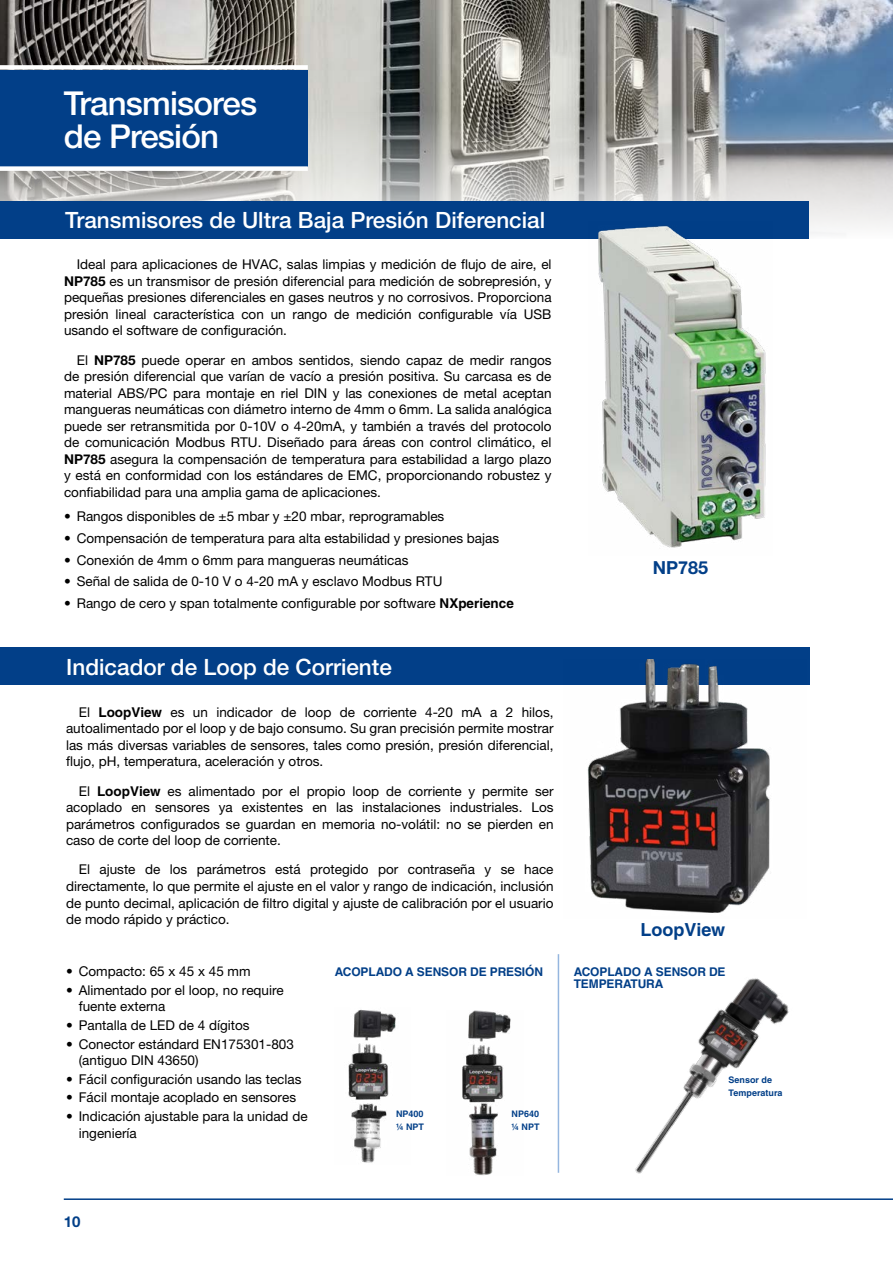
<style>
.page{position:relative;width:893px;height:1263px;background:#fff}
.page>*{position:absolute;margin:0;border:0;box-sizing:border-box;transform-origin:0 0}
.t1{font:500 33px/33px "Helvetica Neue LT Pro";letter-spacing:-.025em;color:#fff}
.t2{font:500 22.5px "Helvetica Neue LT Pro";color:#fff}
.t3{font:700 18px "Helvetica";color:#023f88}
.t4{font:700 18px "Helvetica Neue LT Pro";color:#023f88}
.t5{font:700 15px "Helvetica Neue LT Pro";color:#023f88}
.Parágrafo{font:13.5px/16.5px "Helvetica Neue LT Pro";color:#000;text-align:justify}
.t6{font:700 12px/12px "Helvetica";letter-spacing:-.01em;color:#023f88}
.t7{font:700 9px "Helvetica";color:#023f88}
.s1{font-weight:700}
.s2{font-family:"Helvetica";font-weight:700}
</style>
<div class="page">
<hr style="left:64px;top:1198px;width:829px;height:2px;background:#023f88">
<img style="left:0;top:0;width:893px;height:239px">
<div style="left:0;top:201px;width:808px;height:38px;background:#023f88"></div>
<img style="left:598px;top:226px;width:168px;height:322px">
<div style="left:0;top:70px;width:308px;height:96px;background:#023f88"></div>
<div style="left:0;top:166px;width:308px;height:5px;background:#fff"></div>
<div style="left:0;top:65px;width:308px;height:5px;background:#fff"></div>
<div style="left:0;top:648px;width:809px;height:37px;background:#023f88"></div>
<img style="left:348px;top:1009px;width:48px;height:154px">
<img style="left:462px;top:1011px;width:49px;height:165px">
<img style="left:591px;top:978px;width:229px;height:221px">
<img style="left:587px;top:659px;width:183px;height:254px">
<hr style="left:558px;top:954px;width:1px;height:219px;background:#95b6df">
<p class="t1" style="left:64px;top:86px;width:195px">Transmisores de Presión</p>
<p class="t2" style="left:65px;top:207px;width:481px">Transmisores de Ultra Baja Presión Diferencial</p>
<p class="Parágrafo" style="left:64px;top:256px;width:489px;text-indent:13px">Ideal para aplicaciones de HVAC, salas limpias y medición de flujo de aire, el <span class="s1">NP785</span> es un transmisor de presión diferencial para medición de sobrepresión, y pequeñas presiones diferenciales en gases neutros y no corrosivos. Proporciona presión lineal característica con un rango de medición configurable vía USB usando el software de configuración.</p>
<p class="Parágrafo" style="left:64px;top:351px;width:489px;text-indent:13px">El <span class="s1">NP785</span> puede operar en ambos sentidos, siendo capaz de medir rangos de presión diferencial que varían de vacío a presión positiva. Su carcasa es de material ABS/PC para montaje en riel DIN y las conexiones de metal aceptan mangueras neumáticas con diámetro interno de 4mm o 6mm. La salida analógica puede ser retransmitida por 0-10V o 4-20mA, y también a través del protocolo de comunicación Modbus RTU. Diseñado para áreas con control climático, el <span class="s1">NP785</span> asegura la compensación de temperatura para estabilidad a largo plazo y está en conformidad con los estándares de EMC, proporcionando robustez y confiabilidad para una amplia gama de aplicaciones.</p>
<p class="Parágrafo" style="left:64px;top:508px;width:382px">• Rangos disponibles de ±5 mbar y ±20 mbar, reprogramables</p>
<p class="Parágrafo" style="left:64px;top:530px;width:437px">• Compensación de temperatura para alta estabilidad y presiones bajas</p>
<p class="Parágrafo" style="left:64px;top:551px;width:346px">• Conexión de 4mm o 6mm para mangueras neumáticas</p>
<p class="Parágrafo" style="left:64px;top:573px;width:380px">• Señal de salida de 0-10 V o 4-20 mA y esclavo Modbus RTU</p>
<p class="Parágrafo" style="left:64px;top:595px;width:451px">• Rango de cero y span totalmente configurable por software <span class="s2">NXperience</span></p>
<p class="t2" style="left:66px;top:653px;width:327px">Indicador de Loop de Corriente</p>
<p class="t4" style="left:653px;top:557px;width:57px">NP785</p>
<p class="Parágrafo" style="left:66px;top:704px;width:489px;text-indent:13px">El <span class="s2">LoopView</span> es un indicador de loop de corriente 4-20 mA a 2 hilos, autoalimentado por el loop y de bajo consumo. Su gran precisión permite mostrar las más diversas variables de sensores, tales como presión, presión diferencial, flujo, pH, temperatura, aceleración y otros.</p>
<p class="Parágrafo" style="left:66px;top:782px;width:489px;text-indent:13px">El <span class="s2">LoopView</span> es alimentado por el propio loop de corriente y permite ser acoplado en sensores ya existentes en las instalaciones industriales. Los parámetros configurados se guardan en memoria no-volátil: no se pierden en caso de corte del loop de corriente.</p>
<p class="Parágrafo" style="left:66px;top:861px;width:489px;text-indent:13px">El ajuste de los parámetros está protegido por contraseña y se hace directamente, lo que permite el ajuste en el valor y rango de indicación, inclusión de punto decimal, aplicación de filtro digital y ajuste de calibración por el usuario de modo rápido y práctico.</p>
<p class="Parágrafo" style="left:66px;top:963px;width:186px">• Compacto: 65 x 45 x 45 mm</p>
<p class="Parágrafo" style="left:79px;top:982px;width:207px;text-indent:-13px">• Alimentado por el loop, no require fuente externa</p>
<p class="Parágrafo" style="left:66px;top:1017px;width:185px">• Pantalla de LED de 4 dígitos</p>
<p class="Parágrafo" style="left:79px;top:1035px;width:217px;text-indent:-13px">• Conector estándard EN175301-803 (antiguo DIN 43650)</p>
<p class="Parágrafo" style="left:66px;top:1070px;width:237px">• Fácil configuración usando las teclas</p>
<p class="Parágrafo" style="left:66px;top:1089px;width:232px">• Fácil montaje acoplado en sensores</p>
<p class="Parágrafo" style="left:79px;top:1108px;width:230px;text-indent:-13px">• Indicación ajustable para la unidad de ingeniería</p>
<p class="t3" style="left:640px;top:919px;width:86px">LoopView</p>
<p class="t6" style="left:335px;top:966px;width:210px">ACOPLADO A SENSOR DE PRESIÓN</p>
<p class="t6" style="left:574px;top:966px;width:153px">ACOPLADO A SENSOR DE<br>TEMPERATURA</p>
<p class="t7" style="left:729px;top:1074px;width:45px">Sensor de</p>
<p class="t7" style="left:729px;top:1087px;width:55px">Temperatura</p>
<p class="t7" style="left:396px;top:1108px;width:29px">NP400</p>
<p class="t7" style="left:396px;top:1121px;width:30px">¼ NPT</p>
<p class="t7" style="left:511px;top:1108px;width:29px">NP640</p>
<p class="t7" style="left:511px;top:1121px;width:30px">¼ NPT</p>
<p class="t5" style="left:64px;top:1212px;width:18px">10</p>
</div>
